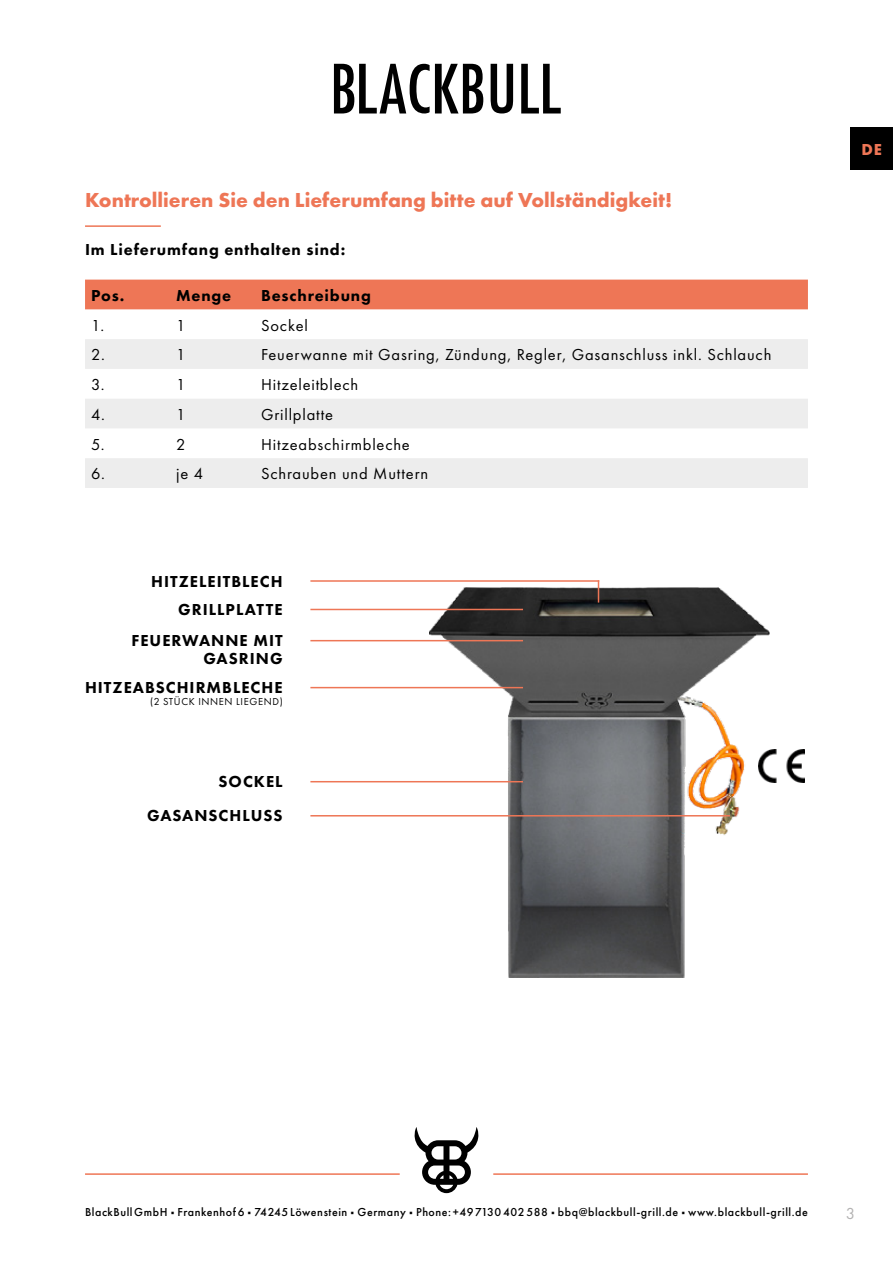
<style>
.page{position:relative;width:893px;height:1263px;background:#fff}
.page>*{position:absolute;margin:0;border:0;box-sizing:border-box;transform-origin:0 0}
.t1{font:700 21px "Futura PT";color:#ee7656}
.t2{font:16.5px "Futura PT";letter-spacing:.05em;color:#000}
.t3{font:800 16.5px/28.5px "Futura PT";letter-spacing:.06em;color:#000;text-align:right}
.t4{font:700 16.5px "Futura PT";color:#ee7656}
.t5{font:16.5px "Futura PT";color:#b3b2b2}
.t6{font:500 12px "Futura PT";letter-spacing:.045em;color:#000}
.t7{font:10.5px "Futura PT";letter-spacing:.06em;color:#000}
.s1{font-family:"Acumin Pro";font-weight:400}
</style>
<div class="page">
<svg style="left:334px;top:64px;width:149px;height:49px"></svg>
<svg style="left:491px;top:64px;width:22px;height:49px"></svg>
<svg style="left:521px;top:64px;width:40px;height:49px"></svg>
<svg style="left:415px;top:1127px;width:63px;height:66px"></svg>
<hr style="left:493px;top:1173px;width:315px;height:2px;background:#ee7656">
<hr style="left:85px;top:1173px;width:315px;height:2px;background:#ee7656">
<div style="left:850px;top:128px;width:43px;height:42px;background:#000"></div>
<img style="left:429px;top:588px;width:340px;height:389px">
<hr style="left:85px;top:225px;width:76px;height:2px;background:#ee7656">
<div style="left:85px;top:280px;width:723px;height:29px;background:#ee7656"></div>
<svg style="left:85px;top:339px;width:723px;height:149px;fill:#ededed"></svg>
<hr style="left:310px;top:781px;width:213px;height:1px;background:#ee7656">
<hr style="left:310px;top:815px;width:420px;height:1px;background:#ee7656">
<hr style="left:310px;top:640px;width:213px;height:1px;background:#ee7656">
<hr style="left:310px;top:580px;width:289px;height:2px;background:#ee7656">
<hr style="left:310px;top:609px;width:213px;height:1px;background:#ee7656">
<hr style="left:310px;top:687px;width:213px;height:1px;background:#ee7656">
<svg style="left:598px;top:582px;width:1px;height:20px"></svg>
<img style="left:759px;top:749px;width:46px;height:33px">
<p class="t1" style="left:85px;top:187px;width:589px">Kontrollieren Sie den Lieferumfang bitte auf Vollständigkeit!</p>
<p class="t3" style="left:85px;top:235px;width:262px">Im Lieferumfang enthalten sind:</p>
<p class="t3" style="left:91px;top:281px;width:35px">Pos.</p>
<p class="t3" style="left:176px;top:281px;width:57px">Menge</p>
<p class="t3" style="left:261px;top:281px;width:111px">Beschreibung</p>
<p class="t2" style="left:91px;top:315px;width:15px">1.</p>
<p class="t2" style="left:176px;top:315px;width:11px">1</p>
<p class="t2" style="left:261px;top:315px;width:48px">Sockel</p>
<p class="t2" style="left:91px;top:345px;width:15px">2.</p>
<p class="t2" style="left:176px;top:345px;width:11px">1</p>
<p class="t2" style="left:261px;top:345px;width:512px">Feuerwanne mit Gasring, Zündung, Regler, Gasanschluss inkl. Schlauch</p>
<p class="t2" style="left:91px;top:375px;width:15px">3.</p>
<p class="t2" style="left:176px;top:375px;width:11px">1</p>
<p class="t2" style="left:261px;top:375px;width:99px">Hitzeleitblech</p>
<p class="t2" style="left:91px;top:405px;width:15px">4.</p>
<p class="t2" style="left:176px;top:405px;width:11px">1</p>
<p class="t2" style="left:261px;top:405px;width:74px">Grillplatte</p>
<p class="t2" style="left:91px;top:434px;width:15px">5.</p>
<p class="t2" style="left:176px;top:434px;width:11px">2</p>
<p class="t2" style="left:261px;top:434px;width:150px">Hitzeabschirmbleche</p>
<p class="t2" style="left:91px;top:464px;width:15px">6.</p>
<p class="t2" style="left:176px;top:464px;width:29px">je 4</p>
<p class="t2" style="left:261px;top:464px;width:169px">Schrauben und Muttern</p>
<p class="t3" style="left:151px;top:567px;width:133px">HITZELEITBLECH<br>GRILLPLATTE</p>
<p class="t3" style="left:131px;top:631px;width:153px;line-height:18px">FEUERWANNE MIT<br>GASRING</p>
<p class="t3" style="left:85px;top:672px;width:199px">HITZEABSCHIRMBLECHE</p>
<p class="t7" style="left:150px;top:695px;width:134px">(2 STÜCK INNEN LIEGEND)</p>
<p class="t3" style="left:147px;top:764px;width:137px;line-height:34px">SOCKEL<br>GASANSCHLUSS</p>
<p class="t4" style="left:861px;top:139px;width:22px">DE</p>
<p class="t6" style="left:85px;top:1205px;width:724px">BlackBull GmbH <span class="s1">•</span> Frankenhof 6 <span class="s1">•</span> 74245 Löwenstein <span class="s1">•</span> Germany <span class="s1">•</span> Phone: +49 7130 402 588 <span class="s1">•</span> bbq@blackbull-grill.de <span class="s1">•</span> www.blackbull-grill.de</p>
<p class="t5" style="left:846px;top:1204px;width:11px">3</p>
</div>
